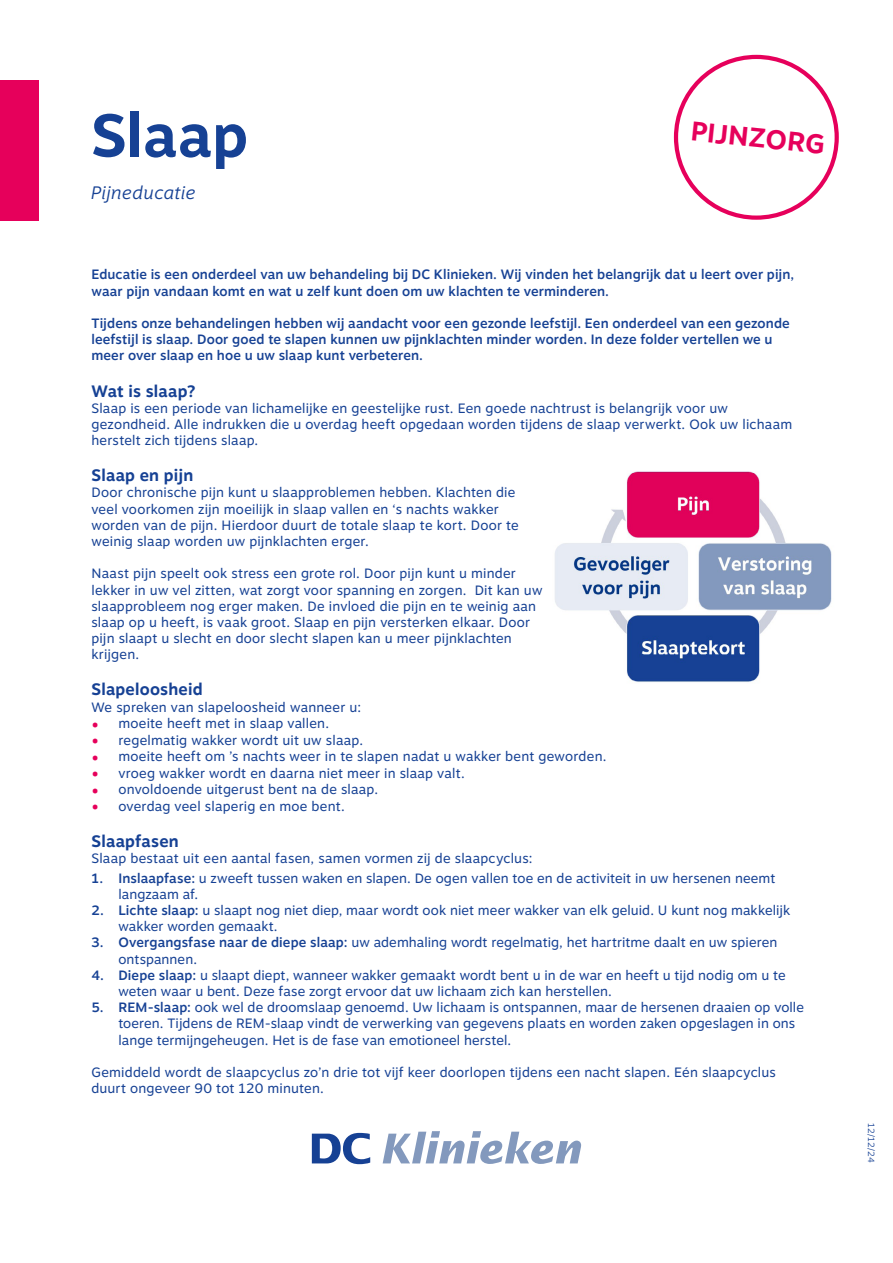
<style>
.page{position:relative;width:893px;height:1263px;background:#fff}
.page>*{position:absolute;margin:0;border:0;box-sizing:border-box;transform-origin:0 0}
.t1{font:700 60px "Motiva Sans";color:#164194}
.t2{font:700 27px "Motiva Sans";color:#e6005b}
.t3{font:italic 300 18px "Motiva Sans";letter-spacing:.02em;color:#164194}
.t4{font:700 16.5px "Motiva Sans";letter-spacing:.015em;color:#164194}
.t5{font:13.5px/16.2px "Motiva Sans";letter-spacing:.015em;color:#164194}
.t6{font:500 13.5px/16.2px "Motiva Sans";letter-spacing:.01em;color:#164194}
.t7{font:300 9px "Motiva Sans";color:#164194}
.s1{font-size:24px;color:#e6005b}
.s2{font-weight:500}
</style>
<div class="page">
<div style="left:0;top:80px;width:38px;height:140px;background:#e6005b"></div>
<div style="left:674px;top:55px;width:165px;height:165px;border:4px solid #e6005b;border-radius:50%"></div>
<img style="left:555px;top:471px;width:277px;height:211px">
<svg style="left:383px;top:1131px;width:198px;height:33px"></svg>
<svg style="left:312px;top:1133px;width:58px;height:31px"></svg>
<h1 class="t1" style="left:91px;top:91px;width:159px">Slaap</h1>
<h3 class="t3" style="left:91px;top:179px;width:106px">Pijneducatie</h3>
<h2 class="t2" style="left:693px;top:111px;width:136px;rotate:6deg">PIJNZORG</h2>
<p class="t6" style="left:91px;top:266px;width:704px">Educatie is een onderdeel van uw behandeling bij DC Klinieken. Wij vinden het belangrijk dat u leert over pijn, waar pijn vandaan komt en wat u zelf kunt doen om uw klachten te verminderen.</p>
<p class="t6" style="left:91px;top:315px;width:700px">Tijdens onze behandelingen hebben wij aandacht voor een gezonde leefstijl. Een onderdeel van een gezonde leefstijl is slaap. Door goed te slapen kunnen uw pijnklachten minder worden. In deze folder vertellen we u meer over slaap en hoe u uw slaap kunt verbeteren.</p>
<p class="t4" style="left:91px;top:378px;width:105px">Wat is slaap?</p>
<p class="t5" style="left:91px;top:399px;width:702px">Slaap is een periode van lichamelijke en geestelijke rust. Een goede nachtrust is belangrijk voor uw gezondheid. Alle indrukken die u overdag heeft opgedaan worden tijdens de slaap verwerkt. Ook uw lichaam herstelt zich tijdens slaap.</p>
<p class="t4" style="left:91px;top:463px;width:103px">Slaap en pijn</p>
<p class="t5" style="left:91px;top:484px;width:429px">Door chronische pijn kunt u slaapproblemen hebben. Klachten die veel voorkomen zijn moeilijk in slaap vallen en ‘s nachts wakker worden van de pijn. Hierdoor duurt de totale slaap te kort. Door te weinig slaap worden uw pijnklachten erger.</p>
<p class="t5" style="left:91px;top:565px;width:453px">Naast pijn speelt ook stress een grote rol. Door pijn kunt u minder lekker in uw vel zitten, wat zorgt voor spanning en zorgen. Dit kan uw slaapprobleem nog erger maken. De invloed die pijn en te weinig aan slaap op u heeft, is vaak groot. Slaap en pijn versterken elkaar. Door pijn slaapt u slecht en door slecht slapen kan u meer pijnklachten krijgen.</p>
<p class="t4" style="left:91px;top:677px;width:113px">Slapeloosheid</p>
<p class="t5" style="left:91px;top:698px;width:271px">We spreken van slapeloosheid wanneer u:</p>
<p class="t5" style="left:91px;top:715px;width:239px"><span class="s1">•</span> moeite heeft met in slaap vallen.</p>
<p class="t5" style="left:91px;top:731px;width:273px"><span class="s1">•</span> regelmatig wakker wordt uit uw slaap.</p>
<p class="t5" style="left:91px;top:748px;width:517px"><span class="s1">•</span> moeite heeft om ’s nachts weer in te slapen nadat u wakker bent geworden.</p>
<p class="t5" style="left:91px;top:764px;width:375px"><span class="s1">•</span> vroeg wakker wordt en daarna niet meer in slaap valt.</p>
<p class="t5" style="left:91px;top:781px;width:288px"><span class="s1">•</span> onvoldoende uitgerust bent na de slaap.</p>
<p class="t5" style="left:91px;top:797px;width:255px"><span class="s1">•</span> overdag veel slaperig en moe bent.</p>
<p class="t4" style="left:91px;top:828px;width:89px">Slaapfasen</p>
<p class="t5" style="left:91px;top:850px;width:443px">Slaap bestaat uit een aantal fasen, samen vormen zij de slaapcyclus:</p>
<p class="t5" style="left:118px;top:869px;width:658px;text-indent:-27px"><span class="s2">1. Inslaapfase:</span> u zweeft tussen waken en slapen. De ogen vallen toe en de activiteit in uw hersenen neemt langzaam af.</p>
<p class="t5" style="left:118px;top:902px;width:673px;text-indent:-27px"><span class="s2">2. Lichte slaap:</span> u slaapt nog niet diep, maar wordt ook niet meer wakker van elk geluid. U kunt nog makkelijk wakker worden gemaakt.</p>
<p class="t5" style="left:118px;top:934px;width:660px;text-indent:-27px"><span class="s2">3. Overgangsfase naar de diepe slaap:</span> uw ademhaling wordt regelmatig, het hartritme daalt en uw spieren ontspannen.</p>
<p class="t5" style="left:118px;top:966px;width:669px;text-indent:-27px"><span class="s2">4. Diepe slaap:</span> u slaapt diept, wanneer wakker gemaakt wordt bent u in de war en heeft u tijd nodig om u te weten waar u bent. Deze fase zorgt ervoor dat uw lichaam zich kan herstellen.</p>
<p class="t5" style="left:118px;top:999px;width:687px;text-indent:-27px"><span class="s2">5. REM-slaap:</span> ook wel de droomslaap genoemd. Uw lichaam is ontspannen, maar de hersenen draaien op volle toeren. Tijdens de REM-slaap vindt de verwerking van gegevens plaats en worden zaken opgeslagen in ons lange termijngeheugen. Het is de fase van emotioneel herstel.</p>
<p class="t5" style="left:91px;top:1064px;width:686px">Gemiddeld wordt de slaapcyclus zo’n drie tot vijf keer doorlopen tijdens een nacht slapen. Eén slaapcyclus duurt ongeveer 90 tot 120 minuten.</p>
<p class="t7" style="left:878px;top:1123px;width:41px;rotate:90deg">12/12/24</p>
</div>
